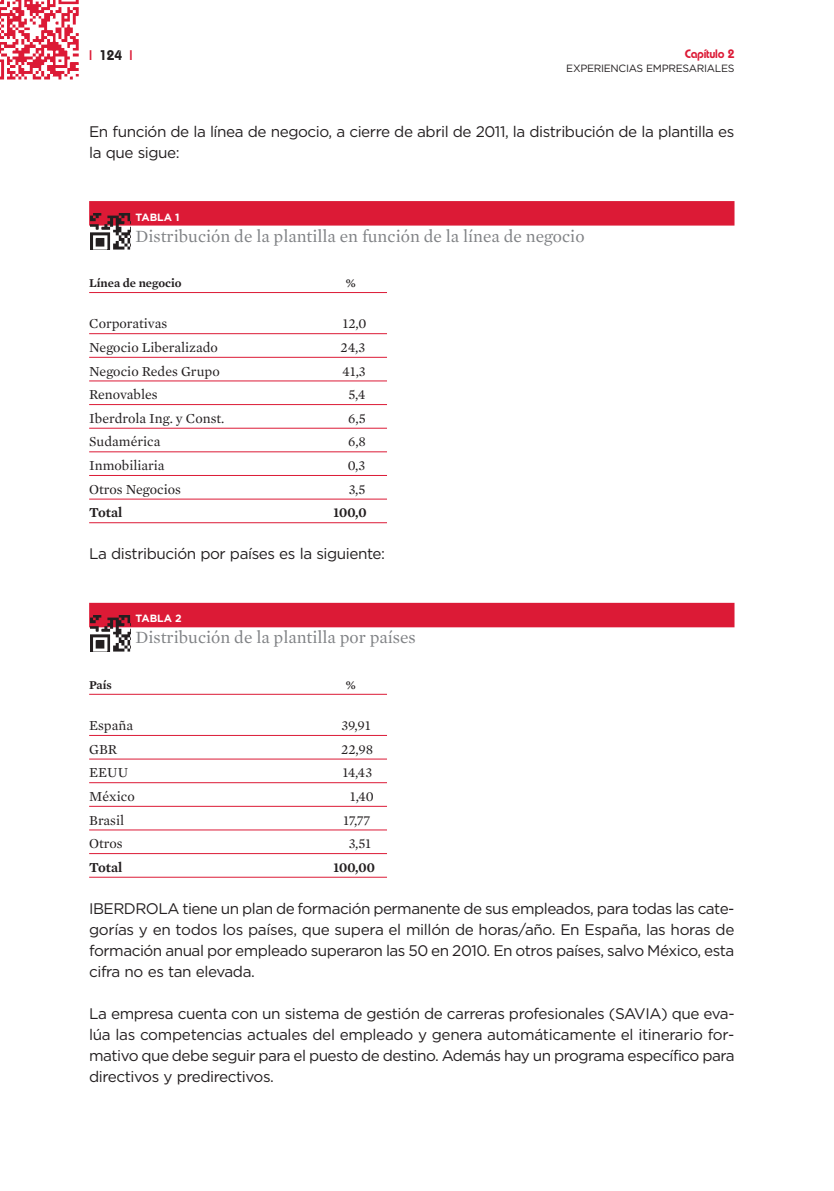
<style>
.page{position:relative;width:834px;height:1191px;background:#fff}
.page>*{position:absolute;margin:0;border:0;box-sizing:border-box;transform-origin:0 0}
.t1{font:17.5px "Mercury Text G1";color:#808285}
.t2{font:15.4px/21px "Gotham";letter-spacing:-.03em;color:#231f20;text-align:justify}
.t3{font:14px "Mercury Text G1";color:#231f20}
.t4{font:600 14px "Mercury Text G1";color:#231f20}
.t5{font:600 14px "Bauhaus";color:#231f20}
.t6{font:600 12.25px "Mercury Text G1";color:#231f20}
.t7{font:600 12.25px "Bauhaus";letter-spacing:-.02em;color:#dc1a36}
.t8{font:10.5px "Gotham";letter-spacing:-.03em;color:#231f20}
.t9{font:700 10.5px "Gotham";color:#fff}
.s1{color:#dc1a36}
</style>
<div class="page">
<div style="left:89px;top:201px;width:645px;height:25px;background:#dc1a36"></div>
<hr style="left:89px;top:292px;width:298px;height:1px;background:#dc1a36">
<hr style="left:89px;top:333px;width:298px;height:1px;background:#dc1a36">
<hr style="left:89px;top:357px;width:298px;height:1px;background:#dc1a36">
<hr style="left:89px;top:380px;width:298px;height:1px;background:#dc1a36">
<hr style="left:89px;top:404px;width:298px;height:1px;background:#dc1a36">
<hr style="left:89px;top:428px;width:298px;height:1px;background:#dc1a36">
<hr style="left:89px;top:451px;width:298px;height:1px;background:#dc1a36">
<hr style="left:89px;top:475px;width:298px;height:1px;background:#dc1a36">
<hr style="left:89px;top:498px;width:298px;height:1px;background:#dc1a36">
<hr style="left:89px;top:522px;width:298px;height:1px;background:#dc1a36">
<div style="left:89px;top:603px;width:645px;height:24px;background:#dc1a36"></div>
<hr style="left:89px;top:694px;width:298px;height:1px;background:#dc1a36">
<hr style="left:89px;top:735px;width:298px;height:1px;background:#dc1a36">
<hr style="left:89px;top:758px;width:298px;height:1px;background:#dc1a36">
<hr style="left:89px;top:782px;width:298px;height:1px;background:#dc1a36">
<hr style="left:89px;top:806px;width:298px;height:1px;background:#dc1a36">
<hr style="left:89px;top:829px;width:298px;height:1px;background:#dc1a36">
<hr style="left:89px;top:853px;width:298px;height:1px;background:#dc1a36">
<hr style="left:89px;top:876px;width:298px;height:1px;background:#dc1a36">
<img style="left:91px;top:615px;width:39px;height:36px">
<img style="left:91px;top:214px;width:39px;height:36px">
<img style="left:0;top:0;width:79px;height:80px">
<p class="t5" style="left:89px;top:50px;width:45px"><span class="s1">|</span> 124 <span class="s1">|</span></p>
<p class="t7" style="left:684px;top:50px;width:51px">Capítulo 2</p>
<p class="t8" style="left:566px;top:65px;width:170px">EXPERIENCIAS EMPRESARIALES</p>
<p class="t2" style="left:89px;top:122px;width:646px">En función de la línea de negocio, a cierre de abril de 2011, la distribución de la plantilla es la que sigue:</p>
<p class="t9" style="left:135px;top:213px;width:46px">TABLA 1</p>
<p class="t1" style="left:135px;top:229px;width:450px">Distribución de la plantilla en función de la línea de negocio</p>
<p class="t6" style="left:89px;top:278px;width:94px">Línea de negocio</p>
<p class="t6" style="left:345px;top:278px;width:11px">%</p>
<p class="t3" style="left:89px;top:318px;width:80px">Corporativas</p>
<p class="t3" style="left:343px;top:318px;width:25px">12,0</p>
<p class="t3" style="left:89px;top:341px;width:130px">Negocio Liberalizado</p>
<p class="t3" style="left:340px;top:341px;width:26px">24,3</p>
<p class="t3" style="left:89px;top:365px;width:132px">Negocio Redes Grupo</p>
<p class="t3" style="left:342px;top:365px;width:25px">41,3</p>
<p class="t3" style="left:89px;top:389px;width:70px">Renovables</p>
<p class="t3" style="left:348px;top:389px;width:18px">5,4</p>
<p class="t3" style="left:89px;top:412px;width:137px">Iberdrola Ing. y Const.</p>
<p class="t3" style="left:348px;top:412px;width:19px">6,5</p>
<p class="t3" style="left:89px;top:436px;width:73px">Sudamérica</p>
<p class="t3" style="left:348px;top:436px;width:19px">6,8</p>
<p class="t3" style="left:89px;top:460px;width:77px">Inmobiliaria</p>
<p class="t3" style="left:347px;top:460px;width:19px">0,3</p>
<p class="t3" style="left:89px;top:483px;width:93px">Otros Negocios</p>
<p class="t3" style="left:349px;top:483px;width:18px">3,5</p>
<p class="t4" style="left:89px;top:507px;width:35px">Total</p>
<p class="t4" style="left:333px;top:507px;width:35px">100,0</p>
<p class="t2" style="left:89px;top:544px;width:297px">La distribución por países es la siguiente:</p>
<p class="t9" style="left:135px;top:614px;width:48px">TABLA 2</p>
<p class="t1" style="left:135px;top:630px;width:282px">Distribución de la plantilla por países</p>
<p class="t6" style="left:89px;top:680px;width:24px">País</p>
<p class="t6" style="left:345px;top:680px;width:11px">%</p>
<p class="t3" style="left:89px;top:719px;width:45px">España</p>
<p class="t3" style="left:341px;top:719px;width:31px">39,91</p>
<p class="t3" style="left:89px;top:743px;width:29px">GBR</p>
<p class="t3" style="left:341px;top:743px;width:33px">22,98</p>
<p class="t3" style="left:89px;top:767px;width:41px">EEUU</p>
<p class="t3" style="left:343px;top:767px;width:31px">14,43</p>
<p class="t3" style="left:89px;top:790px;width:47px">México</p>
<p class="t3" style="left:350px;top:790px;width:25px">1,40</p>
<p class="t3" style="left:89px;top:814px;width:36px">Brasil</p>
<p class="t3" style="left:343px;top:814px;width:28px">17,77</p>
<p class="t3" style="left:89px;top:838px;width:35px">Otros</p>
<p class="t3" style="left:349px;top:838px;width:24px">3,51</p>
<p class="t4" style="left:89px;top:861px;width:35px">Total</p>
<p class="t4" style="left:333px;top:861px;width:43px">100,00</p>
<p class="t2" style="left:89px;top:899px;width:646px">IBERDROLA tiene un plan de formación permanente de sus empleados, para todas las cate&shy;gorías y en todos los países, que supera el millón de horas/año. En España, las horas de formación anual por empleado superaron las 50 en 2010. En otros países, salvo México, esta cifra no es tan elevada.</p>
<p class="t2" style="left:89px;top:1004px;width:646px">La empresa cuenta con un sistema de gestión de carreras profesionales (SAVIA) que eva&shy;lúa las competencias actuales del empleado y genera automáticamente el itinerario for&shy;mativo que debe seguir para el puesto de destino. Además hay un programa específico para directivos y predirectivos.</p>
</div>
